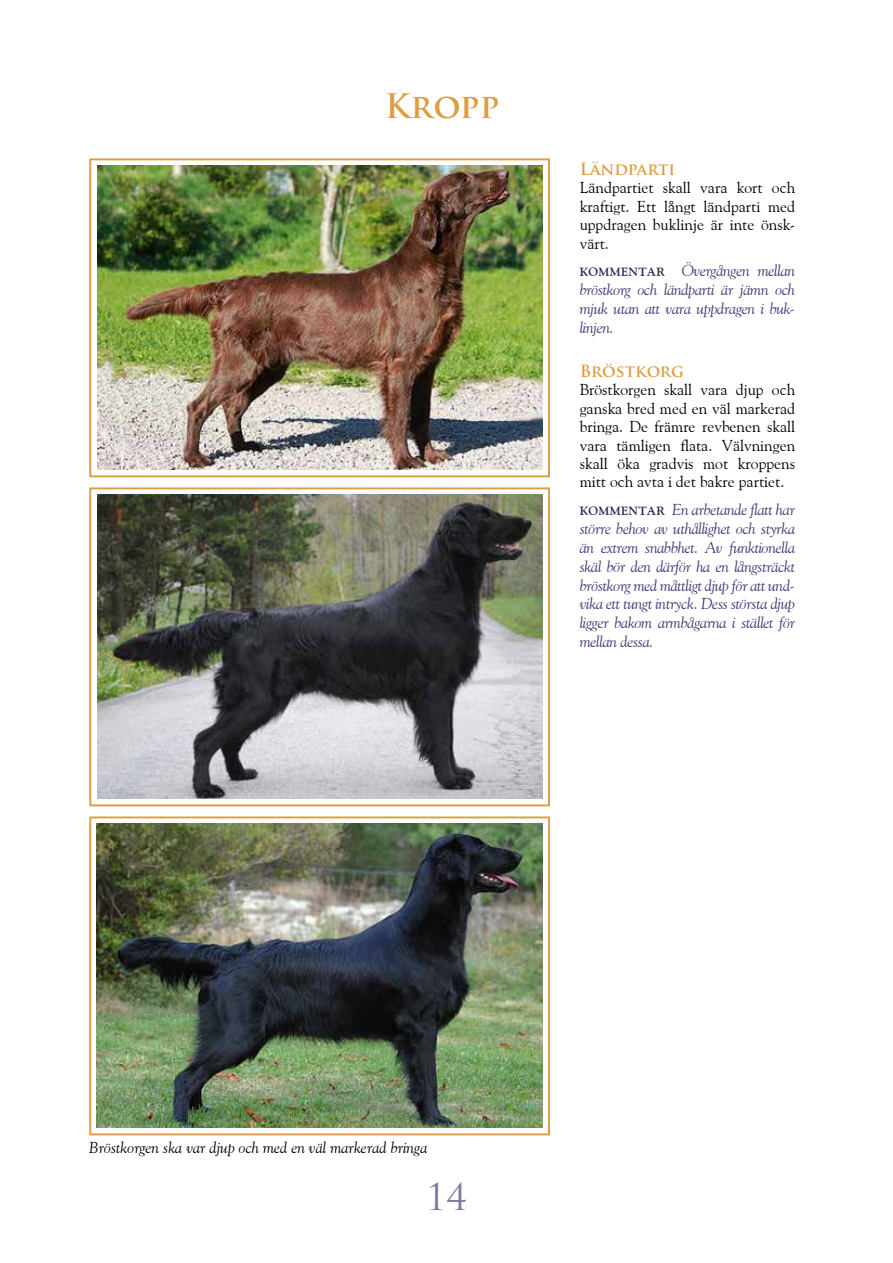
<style>
.page{position:relative;width:893px;height:1263px;background:#fff}
.page>*{position:absolute;margin:0;border:0;box-sizing:border-box;transform-origin:0 0}
.t1{font:36px "Trajan Pro";color:#84779c}
.t2{font:700 33px "Trajan Pro";letter-spacing:.005em;color:#dd9e42}
.t3{font:700 16.5px "Trajan Pro";color:#dd9e42}
.t4{font:italic 15.75px/18.9px "Goudy Old Style BT";letter-spacing:-.02em;color:#433576;text-align:justify}
.t5{font:15.75px/18.5px "Goudy Old Style BT";color:#000;text-align:justify}
.t6{font:italic 15.75px "Goudy Old Style BT";color:#000}
.s1{font-weight:700;font-style:normal;font-size:12px;color:#301d50}
</style>
<div class="page">
<img style="left:89px;top:487px;width:461px;height:320px">
<img style="left:89px;top:816px;width:461px;height:320px">
<img style="left:89px;top:158px;width:461px;height:320px">
<h2 class="t2" style="left:385px;top:86px;width:116px">Kropp</h2>
<p class="t3" style="left:580px;top:159px;width:97px">Ländparti</p>
<p class="t5" style="left:580px;top:179px;width:217px">Ländpartiet skall vara kort och kraftigt. Ett långt ländparti med uppdragen buklinje är inte önsk&shy;värt.</p>
<p class="t4" style="left:580px;top:261px;width:217px"><span class="s1">KOMMENTAR</span> Övergången mellan bröstkorg och ländparti är jämn och mjuk utan att vara uppdragen i buk&shy;linjen.</p>
<p class="t3" style="left:580px;top:361px;width:106px">Bröstkorg</p>
<p class="t5" style="left:580px;top:380px;width:217px">Bröstkorgen skall vara djup och ganska bred med en väl markerad bringa. De främre revbenen skall vara tämligen flata. Välvningen skall öka gradvis mot kroppens mitt och avta i det bakre partiet.</p>
<p class="t4" style="left:580px;top:500px;width:217px"><span class="s1">KOMMENTAR</span> En arbetande flatt har större behov av uthållighet och styrka än extrem snabbhet. Av funktionella skäl bör den därför ha en långsträckt bröstkorg med måttligt djup för att und&shy;vika ett tungt intryck. Dess största djup ligger bakom armbågarna i stället för mellan dessa.</p>
<p class="t6" style="left:89px;top:1138px;width:340px">Bröstkorgen ska var djup och med en väl markerad bringa</p>
<h1 class="t1" style="left:426px;top:1174px;width:43px">14</h1>
</div>
